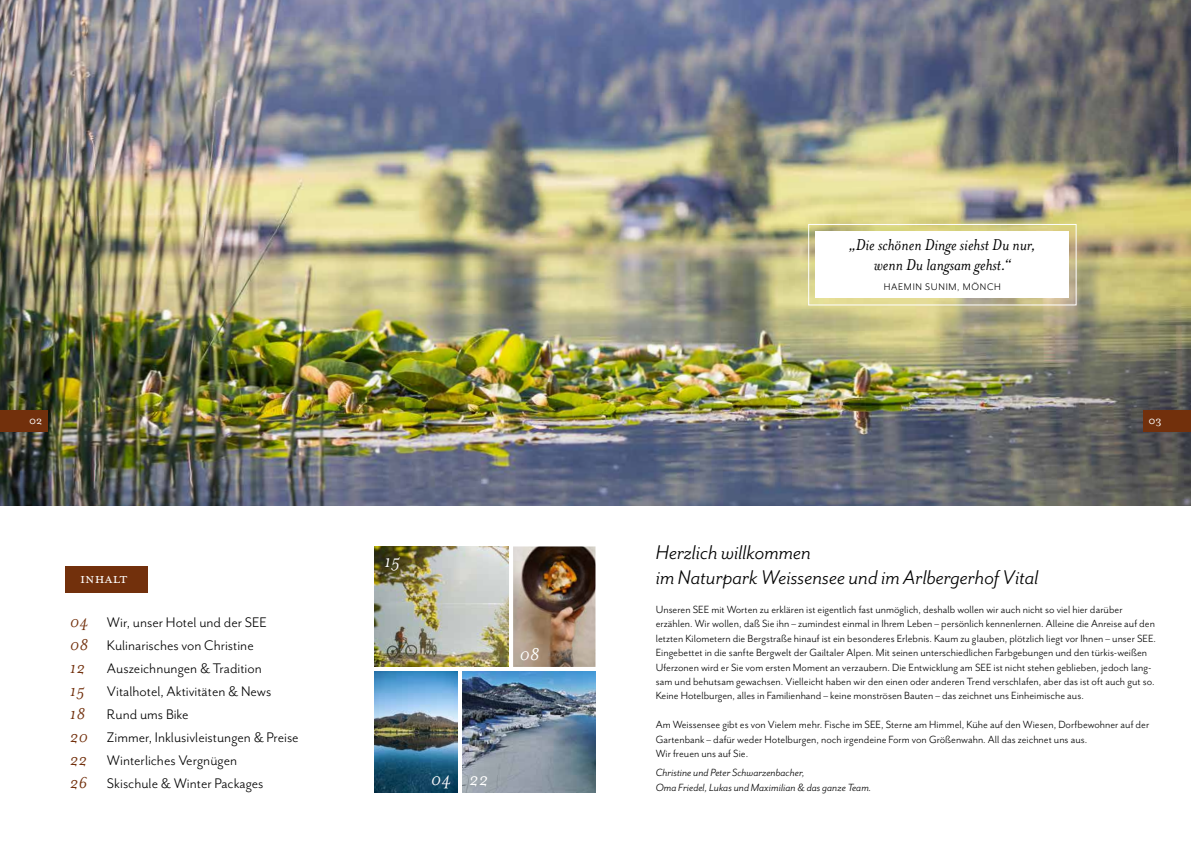
<style>
.page{position:relative;width:1191px;height:842px;background:#fff}
.page>*{position:absolute;margin:0;border:0;box-sizing:border-box;transform-origin:0 0}
.t1{font:italic 22.8px/25px "Mr Eaves San OT";color:#000}
.t2{font:italic 19.7px "Mrs Eaves OT";color:#fff}
.t3{font:italic 18px/20px "Mrs Eaves OT";color:#000;text-align:center}
.t4{font:16px/23px "Mr Eaves San OT";color:#000}
.t5{font:16px "Mrs Eaves All Small Caps OT";color:#fff}
.t6{font:12px/14.4px "Mr Eaves San OT";color:#000}
.t7{font:italic 12px/14.4px "Mr Eaves San OT";color:#000}
.t8{font:12px "Mrs Eaves OT";color:#fff}
.t9{font:11px "Mr Eaves San OT";letter-spacing:.06em;color:#000}
.s1{font-family:"Mrs Eaves OT";font-style:italic;font-size:18px;color:#72300c}
</style>
<div class="page">
<img style="left:0;top:0;width:1191px;height:505px">
<div style="left:815px;top:231px;width:254px;height:67px;background:#fff"></div>
<div style="left:808px;top:224px;width:268px;height:81px;border:1px solid #fff"></div>
<img style="left:374px;top:546px;width:134px;height:121px">
<img style="left:513px;top:546px;width:82px;height:121px">
<img style="left:374px;top:671px;width:83px;height:121px">
<img style="left:462px;top:671px;width:133px;height:121px">
<div style="left:65px;top:566px;width:83px;height:27px;background:#72300c"></div>
<div style="left:1142px;top:410px;width:49px;height:22px;background:#72300c"></div>
<div style="left:0;top:410px;width:48px;height:22px;background:#72300c"></div>
<h3 class="t3" style="left:849px;top:235px;width:188px">„Die schönen Dinge siehst Du nur, wenn Du langsam gehst.“</h3>
<p class="t9" style="left:884px;top:281px;width:118px">HAEMIN SUNIM, MÖNCH</p>
<p class="t8" style="left:29px;top:413px;width:15px">02</p>
<p class="t8" style="left:1148px;top:413px;width:15px">03</p>
<h3 class="t5" style="left:80px;top:570px;width:49px">Inhalt</h3>
<p class="t4" style="left:70px;top:611px;width:230px"><span class="s1">04</span> Wir, unser Hotel und der SEE<br><span class="s1">08</span> Kulinarisches von Christine<br><span class="s1">12</span> Auszeichnungen &amp; Tradition<br><span class="s1">15</span> Vitalhotel, Aktivitäten &amp; News<br><span class="s1">18</span> Rund ums Bike<br><span class="s1">20</span> Zimmer, Inklusivleistungen &amp; Preise<br><span class="s1">22</span> Winterliches Vergnügen<br><span class="s1">26</span> Skischule &amp; Winter Packages</p>
<h2 class="t2" style="left:384px;top:551px;width:18px">15</h2>
<h2 class="t2" style="left:519px;top:643px;width:21px">08</h2>
<h2 class="t2" style="left:431px;top:769px;width:59px">04 22</h2>
<h1 class="t1" style="left:656px;top:540px;width:384px">Herzlich willkommen<br>im Naturpark Weissensee und im Arlbergerhof Vital</h1>
<p class="t6" style="left:656px;top:602px;width:502px">Unseren SEE mit Worten zu erklären ist eigentlich fast unmöglich, deshalb wollen wir auch nicht so viel hier darüber erzählen. Wir wollen, daß Sie ihn – zumindest einmal in Ihrem Leben – persönlich kennenlernen. Alleine die Anreise auf den letzten Kilometern die Bergstraße hinauf ist ein besonderes Erlebnis. Kaum zu glauben, plötzlich liegt vor Ihnen – unser SEE.<br>Eingebettet in die sanfte Bergwelt der Gailtaler Alpen. Mit seinen unterschiedlichen Farbgebungen und den türkis-weißen Uferzonen wird er Sie vom ersten Moment an verzaubern. Die Entwicklung am SEE ist nicht stehen geblieben, jedoch lang&shy;sam und behutsam gewachsen. Vielleicht haben wir den einen oder anderen Trend verschlafen, aber das ist oft auch gut so.<br>Keine Hotelburgen, alles in Familienhand – keine monströsen Bauten – das zeichnet uns Einheimische aus.</p>
<p class="t6" style="left:656px;top:718px;width:495px">Am Weissensee gibt es von Vielem mehr. Fische im SEE, Sterne am Himmel, Kühe auf den Wiesen, Dorfbewohner auf der<br>Gartenbank – dafür weder Hotelburgen, noch irgendeine Form von Größenwahn. All das zeichnet uns aus.<br>Wir freuen uns auf Sie.</p>
<p class="t7" style="left:656px;top:766px;width:217px">Christine und Peter Schwarzenbacher,<br>Oma Friedel, Lukas und Maximilian &amp; das ganze Team.</p>
</div>
